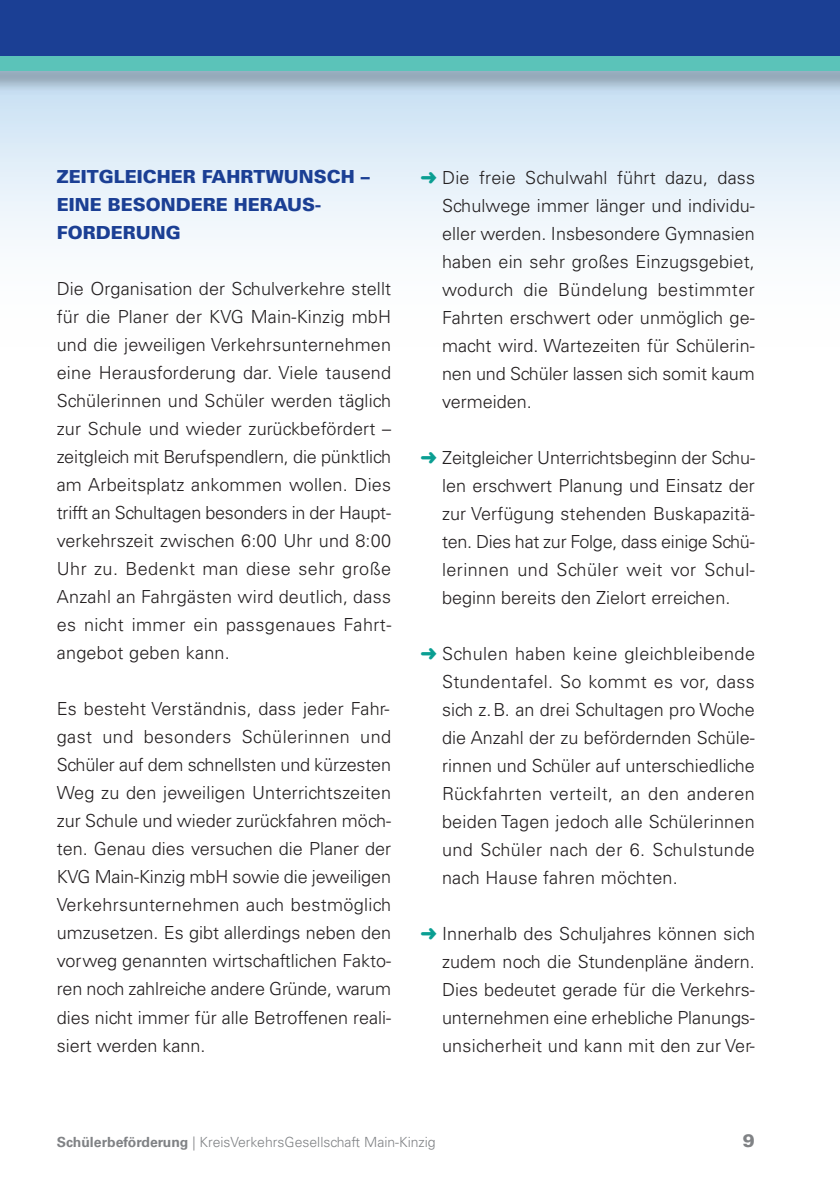
<style>
.page{position:relative;width:840px;height:1191px;background:#fff}
.page>*{position:absolute;margin:0;border:0;box-sizing:border-box;transform-origin:0 0}
.t1{font:300 18px/28px "Univers LT Std";color:#231f20;text-align:justify}
.t2{font:900 18px/28px "Univers LT Std";color:#1b3f94}
.t3{font:900 18px "Univers LT Std";color:#808285}
.t4{font:300 14px "Univers LT Std";color:#808285}
.s1{color:#0a9e92}
.s2{font-weight:700}
</style>
<div class="page">
<svg style="left:0;top:99px;width:839px;height:141px"></svg>
<div style="left:0;top:0;width:839px;height:57px;background:#1b3f94"></div>
<img style="left:0;top:56px;width:839px;height:43px">
<div style="left:0;top:57px;width:839px;height:14px;background:#5bc3b9"></div>
<p class="t2" style="left:57px;top:164px;width:314px">ZEITGLEICHER FAHRTWUNSCH –<br>EINE BESONDERE HERAUS-<br>FORDERUNG</p>
<p class="t1" style="left:57px;top:276px;width:336px">Die Organisation der Schulverkehre stellt für die Planer der KVG Main-Kinzig mbH und die jeweiligen Verkehrsunternehmen eine Herausforderung dar. Viele tausend Schülerinnen und Schüler werden täglich zur Schule und wieder zurückbefördert – zeitgleich mit Berufspendlern, die pünktlich am Arbeitsplatz ankommen wollen. Dies trifft an Schultagen besonders in der Haupt&shy;verkehrszeit zwischen 6:00 Uhr und 8:00<br>Uhr zu. Bedenkt man diese sehr große Anzahl an Fahrgästen wird deutlich, dass es nicht immer ein passgenaues Fahrt&shy;angebot geben kann.</p>
<p class="t1" style="left:57px;top:696px;width:336px">Es besteht Verständnis, dass jeder Fahr&shy;gast und besonders Schülerinnen und Schüler auf dem schnellsten und kürzesten Weg zu den jeweiligen Unterrichtszeiten zur Schule und wieder zurückfahren möch&shy;ten. Genau dies versuchen die Planer der KVG Main-Kinzig mbH sowie die jeweiligen Verkehrsunternehmen auch bestmöglich umzusetzen. Es gibt allerdings neben den vorweg genannten wirtschaftlichen Fakto&shy;ren noch zahlreiche andere Gründe, warum dies nicht immer für alle Betroffenen reali&shy;siert werden kann.</p>
<p class="t1" style="left:442px;top:165px;width:314px;text-indent:-22px"><span class="s1">➜</span> Die freie Schulwahl führt dazu, dass Schulwege immer länger und individu&shy;eller werden. Insbesondere Gymnasien haben ein sehr großes Einzugsgebiet, wodurch die Bündelung bestimmter Fahrten erschwert oder unmöglich ge&shy;macht wird. Wartezeiten für Schülerin&shy;nen und Schüler lassen sich somit kaum vermeiden.</p>
<p class="t1" style="left:442px;top:445px;width:314px;text-indent:-22px"><span class="s1">➜</span> Zeitgleicher Unterrichtsbeginn der Schu&shy;len erschwert Planung und Einsatz der zur Verfügung stehenden Buskapazitä&shy;ten. Dies hat zur Folge, dass einige Schü&shy;lerinnen und Schüler weit vor Schul&shy;beginn bereits den Zielort erreichen.</p>
<p class="t1" style="left:442px;top:641px;width:314px;text-indent:-21px"><span class="s1">➜</span> Schulen haben keine gleichbleibende Stundentafel. So kommt es vor, dass sich z.B. an drei Schultagen pro Woche die Anzahl der zu befördernden Schüle&shy;rinnen und Schüler auf unterschiedliche Rückfahrten verteilt, an den anderen beiden Tagen jedoch alle Schülerinnen und Schüler nach der 6. Schulstunde nach Hause fahren möchten.</p>
<p class="t1" style="left:442px;top:921px;width:314px;text-indent:-21px"><span class="s1">➜</span> Innerhalb des Schuljahres können sich zudem noch die Stundenpläne ändern.<br>Dies bedeutet gerade für die Verkehrs&shy;unternehmen eine erhebliche Planungs&shy;unsicherheit und kann mit den zur Ver-</p>
<p class="t4" style="left:57px;top:1137px;width:380px"><span class="s2">Schülerbeförderung</span> | KreisVerkehrsGesellschaft Main-Kinzig</p>
<p class="t3" style="left:742px;top:1134px;width:14px">9</p>
</div>
